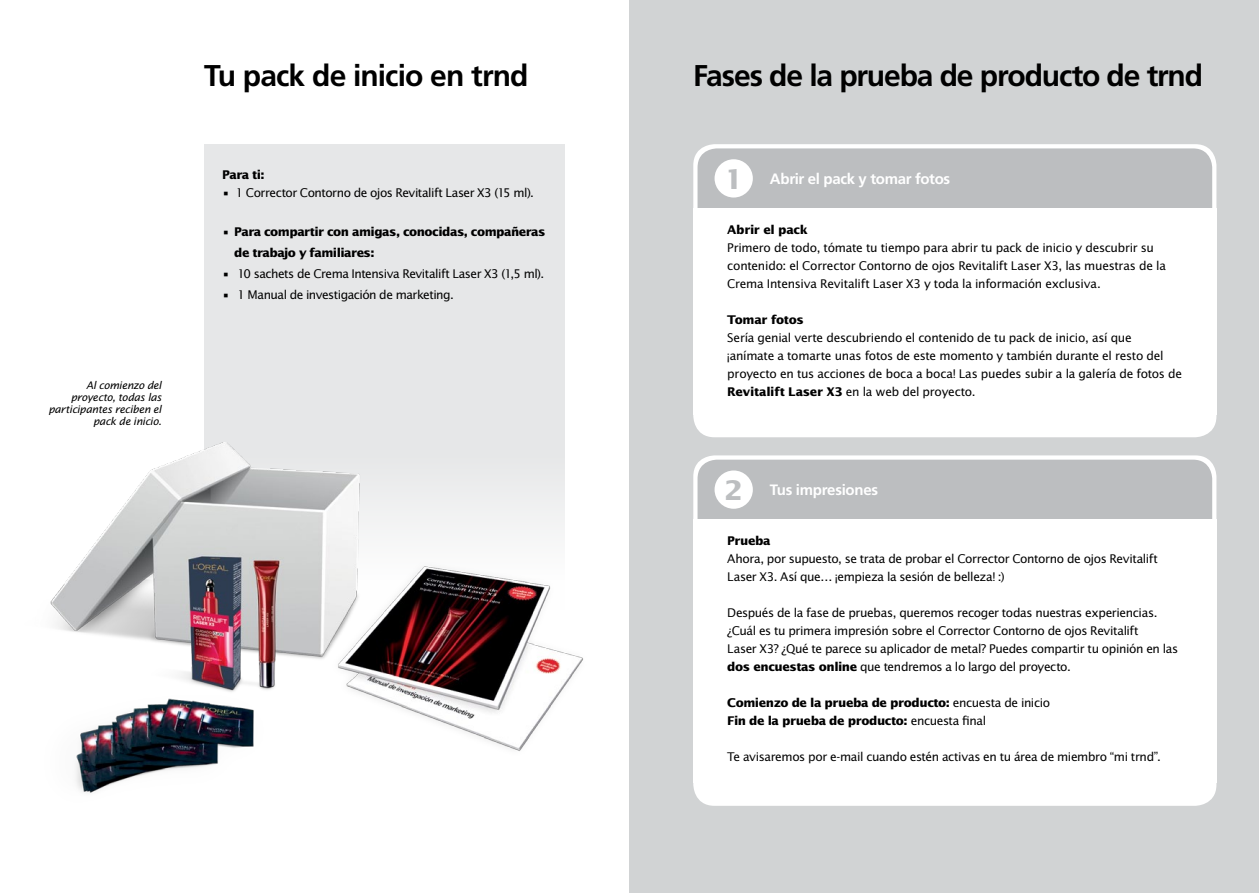
<style>
.page{position:relative;width:1259px;height:893px;background:#fff}
.page>*{position:absolute;margin:0;border:0;box-sizing:border-box;transform-origin:0 0}
.t1{font:700 30px "Frutiger LT Std";letter-spacing:-.035em;color:#000}
.t2{font:700 27px "Lucida Sans Std";color:#bcbec0}
.t3{font:700 15px "Frutiger LT Std";letter-spacing:-.02em;color:#fff}
.t4{font:12px/18px "Lucida Sans Std";letter-spacing:-.03em;color:#000}
.t5{font:700 12px/18px "Lucida Sans Std";letter-spacing:-.04em;color:#000}
.t6{font:700 12px "Lucida Sans Std";letter-spacing:-.02em;color:#000}
.t7{font:italic 10.5px/12px "Lucida Sans Std";letter-spacing:-.025em;color:#000;text-align:right}
.s1{font-weight:400}
.s2{font-weight:700}
</style>
<div class="page">
<div style="left:629px;top:0;width:630px;height:893px;background:#d1d3d4"></div>
<div style="left:693px;top:144px;width:523px;height:293px;background:#fff;border-radius:21px"></div>
<div style="left:693px;top:455px;width:523px;height:351px;background:#fff;border-radius:21px"></div>
<div style="left:697px;top:148px;width:515px;height:125px;background:#bcbec0;border-radius:19px"></div>
<div style="left:697px;top:460px;width:515px;height:124px;background:#bcbec0;border-radius:19px"></div>
<div style="left:714px;top:159px;width:39px;height:39px;background:#fff;border-radius:50%"></div>
<div style="left:714px;top:470px;width:39px;height:39px;background:#fff;border-radius:50%"></div>
<div style="left:693px;top:208px;width:523px;height:207px;background:#fff"></div>
<div style="left:693px;top:519px;width:523px;height:263px;background:#fff"></div>
<div style="left:204px;top:144px;width:361px;height:466px;background:#e6e7e8"></div>
<img style="left:50px;top:443px;width:533px;height:350px">
<p class="t7" style="left:48px;top:380px;width:115px">Al comienzo del proyecto, todas las participantes reciben el pack de inicio.</p>
<h1 class="t1" style="left:204px;top:58px;width:326px">Tu pack de inicio en trnd</h1>
<p class="t5" style="left:222px;top:166px;width:44px">Para ti:</p>
<p class="t4" style="left:222px;top:184px;width:313px">• 1 Corrector Contorno de ojos Revitalift Laser X3 (15 ml).</p>
<p class="t5" style="left:234px;top:222px;width:313px;line-height:21px;text-indent:-12px"><span class="s1">•</span> Para compartir con amigas, conocidas, compañeras de trabajo y familiares:</p>
<p class="t4" style="left:222px;top:265px;width:323px">• 10 sachets de Crema Intensiva Revitalift Laser X3 (1,5 ml).</p>
<p class="t4" style="left:222px;top:286px;width:233px">• 1 Manual de investigación de marketing.</p>
<h1 class="t1" style="left:693px;top:58px;width:511px">Fases de la prueba de producto de trnd</h1>
<h2 class="t2" style="left:724px;top:164px;width:20px">1</h2>
<p class="t3" style="left:770px;top:170px;width:182px">Abrir el pack y tomar fotos</p>
<p class="t6" style="left:727px;top:223px;width:82px">Abrir el pack</p>
<p class="t4" style="left:727px;top:239px;width:440px">Primero de todo, tómate tu tiempo para abrir tu pack de inicio y descubrir su contenido: el Corrector Contorno de ojos Revitalift Laser X3, las muestras de la<br>Crema Intensiva Revitalift Laser X3 y toda la información exclusiva.</p>
<p class="t5" style="left:727px;top:311px;width:78px">Tomar fotos</p>
<p class="t4" style="left:727px;top:329px;width:456px">Sería genial verte descubriendo el contenido de tu pack de inicio, así que<br>¡anímate a tomarte unas fotos de este momento y también durante el resto del proyecto en tus acciones de boca a boca! Las puedes subir a la galería de fotos de <span class="s2">Revitalift Laser X3</span> en la web del proyecto.</p>
<h2 class="t2" style="left:724px;top:475px;width:20px">2</h2>
<p class="t3" style="left:770px;top:481px;width:110px">Tus impresiones</p>
<p class="t5" style="left:727px;top:532px;width:45px">Prueba</p>
<p class="t4" style="left:727px;top:550px;width:432px">Ahora, por supuesto, se trata de probar el Corrector Contorno de ojos Revitalift<br>Laser X3. Así que… ¡empieza la sesión de belleza! :)</p>
<p class="t4" style="left:727px;top:604px;width:452px">Después de la fase de pruebas, queremos recoger todas nuestras experiencias. ¿Cuál es tu primera impresión sobre el Corrector Contorno de ojos Revitalift<br>Laser X3? ¿Qué te parece su aplicador de metal? Puedes compartir tu opinión en las <span class="s2">dos encuestas online</span> que tendremos a lo largo del proyecto.</p>
<p class="t5" style="left:727px;top:694px;width:324px">Comienzo de la prueba de producto: <span class="s1">encuesta de inicio<br></span>Fin de la prueba de producto: <span class="s1">encuesta final</span></p>
<p class="t4" style="left:727px;top:748px;width:435px">Te avisaremos por e-mail cuando estén activas en tu área de miembro “mi trnd”.</p>
</div>
